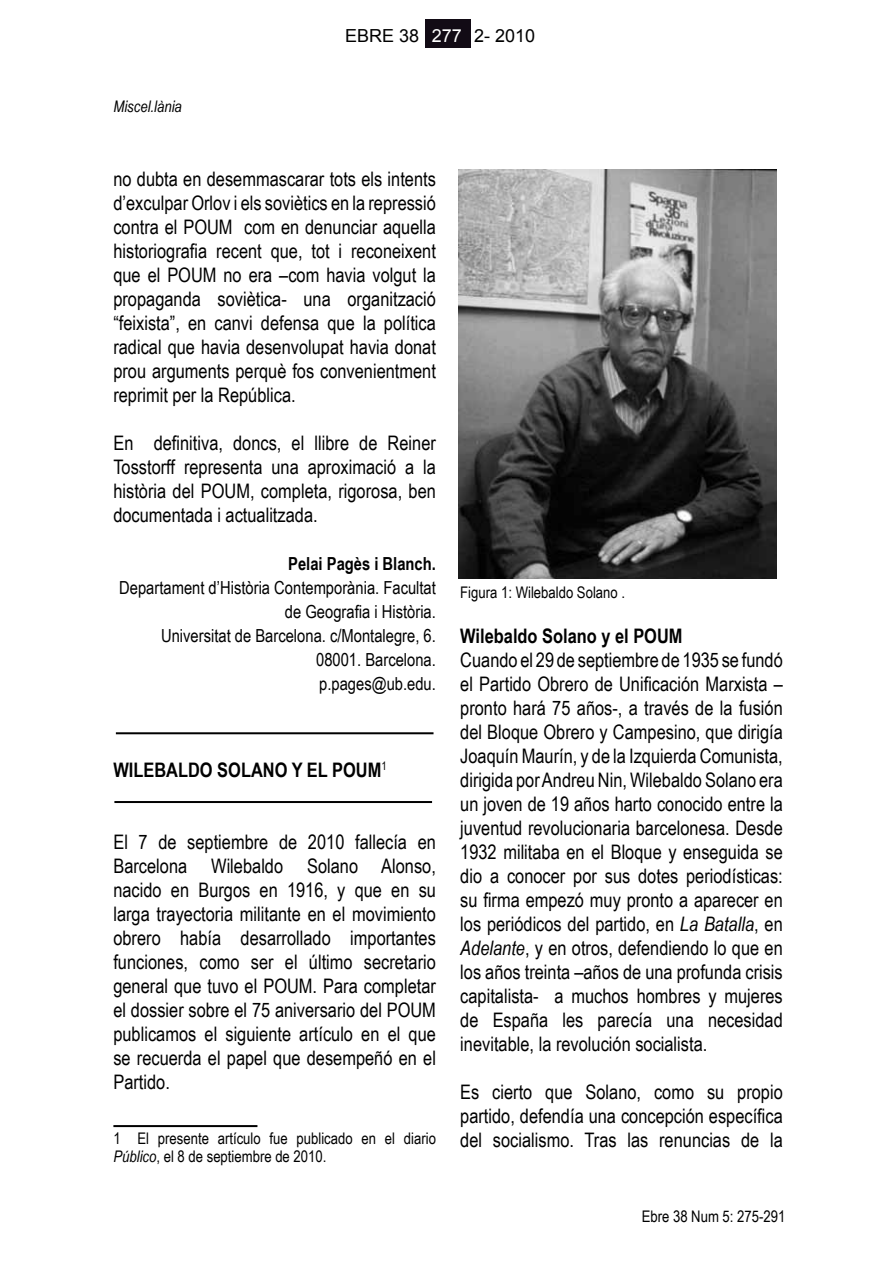
<style>
.page{position:relative;width:896px;height:1276px;background:#fff}
.page>*{position:absolute;margin:0;border:0;box-sizing:border-box;transform-origin:0 0}
.t1{font:20px/24px "Arial Narrow";color:#000;text-align:justify}
.t2{font:700 20px "Arial Narrow";color:#000}
.t3{font:18px/24px "Arial Narrow";color:#000;text-align:right}
.t4{font:700 18px "Arial Narrow";color:#000}
.t5{font:18px "Arial";color:#000}
.t6{font:18px "Arial";color:#fff}
.t7{font:16px/18px "Arial Narrow";color:#000}
.t8{font:italic 16px "Arial Narrow";color:#000}
.s1{font-style:italic}
</style>
<div class="page">
<div style="left:425px;top:20px;width:46px;height:28px;background:#120b15"></div>
<hr style="left:114px;top:801px;width:318px;height:2px;background:#000">
<hr style="left:113px;top:1125px;width:144px;height:2px;background:#000">
<img style="left:459px;top:170px;width:317px;height:408px">
<hr style="left:116px;top:732px;width:317px;height:2px;background:#000">
<p class="t8" style="left:113px;top:95px;width:70px">Miscel.lània</p>
<p class="t6" style="left:432px;top:24px;width:32px">277</p>
<p class="t5" style="left:345px;top:24px;width:76px">EBRE 38</p>
<p class="t5" style="left:474px;top:24px;width:63px">2- 2010</p>
<p class="t1" style="left:113px;top:166px;width:324px">no dubta en desemmascarar tots els intents d’exculpar Orlov i els soviètics en la repressió contra el POUM com en denunciar aquella historiografia recent que, tot i reconeixent que el POUM no era –com havia volgut la propaganda soviètica- una organització “feixista”, en canvi defensa que la política radical que havia desenvolupat havia donat prou arguments perquè fos convenientment reprimit per la República.</p>
<p class="t1" style="left:113px;top:430px;width:324px">En definitiva, doncs, el llibre de Reiner Tosstorff representa una aproximació a la història del POUM, completa, rigorosa, ben documentada i actualitzada.</p>
<p class="t4" style="left:288px;top:550px;width:149px">Pelai Pagès i Blanch.</p>
<p class="t3" style="left:119px;top:575px;width:318px">Departament d’Història Contemporània. Facultat de Geografia i Història.<br>Universitat de Barcelona. c/Montalegre, 6.<br>08001. Barcelona.<br>p.pages@ub.edu.</p>
<p class="t2" style="left:113px;top:755px;width:275px">WILEBALDO SOLANO Y EL POUM<sup>1</sup></p>
<p class="t1" style="left:113px;top:829px;width:324px">El 7 de septiembre de 2010 fallecía en Barcelona Wilebaldo Solano Alonso, nacido en Burgos en 1916, y que en su larga trayectoria militante en el movimiento obrero había desarrollado importantes funciones, como ser el último secretario general que tuvo el POUM. Para completar el dossier sobre el 75 aniversario del POUM publicamos el siguiente artículo en el que se recuerda el papel que desempeñó en el Partido.</p>
<p class="t7" style="left:113px;top:1128px;width:324px">1 El presente artículo fue publicado en el diario<br><span class="s1">Público</span>, el 8 de septiembre de 2010.</p>
<p class="t7" style="left:460px;top:582px;width:166px">Figura 1: Wilebaldo Solano .</p>
<p class="t2" style="left:460px;top:621px;width:224px">Wilebaldo Solano y el POUM</p>
<p class="t1" style="left:460px;top:647px;width:324px">Cuando el 29 de septiembre de 1935 se fundó el Partido Obrero de Unificación Marxista – pronto hará 75 años-, a través de la fusión del Bloque Obrero y Campesino, que dirigía Joaquín Maurín, y de la Izquierda Comunista, dirigida por Andreu Nin, Wilebaldo Solano era un joven de 19 años harto conocido entre la juventud revolucionaria barcelonesa. Desde 1932 militaba en el Bloque y enseguida se dio a conocer por sus dotes periodísticas: su firma empezó muy pronto a aparecer en los periódicos del partido, en <span class="s1">La Batalla</span>, en <span class="s1">Adelante</span>, y en otros, defendiendo lo que en los años treinta –años de una profunda crisis capitalista- a muchos hombres y mujeres de España les parecía una necesidad inevitable, la revolución socialista.</p>
<p class="t1" style="left:460px;top:1079px;width:324px">Es cierto que Solano, como su propio partido, defendía una concepción específica del socialismo. Tras las renuncias de la</p>
<p class="t7" style="left:642px;top:1207px;width:145px">Ebre 38 Num 5: 275-291</p>
</div>
